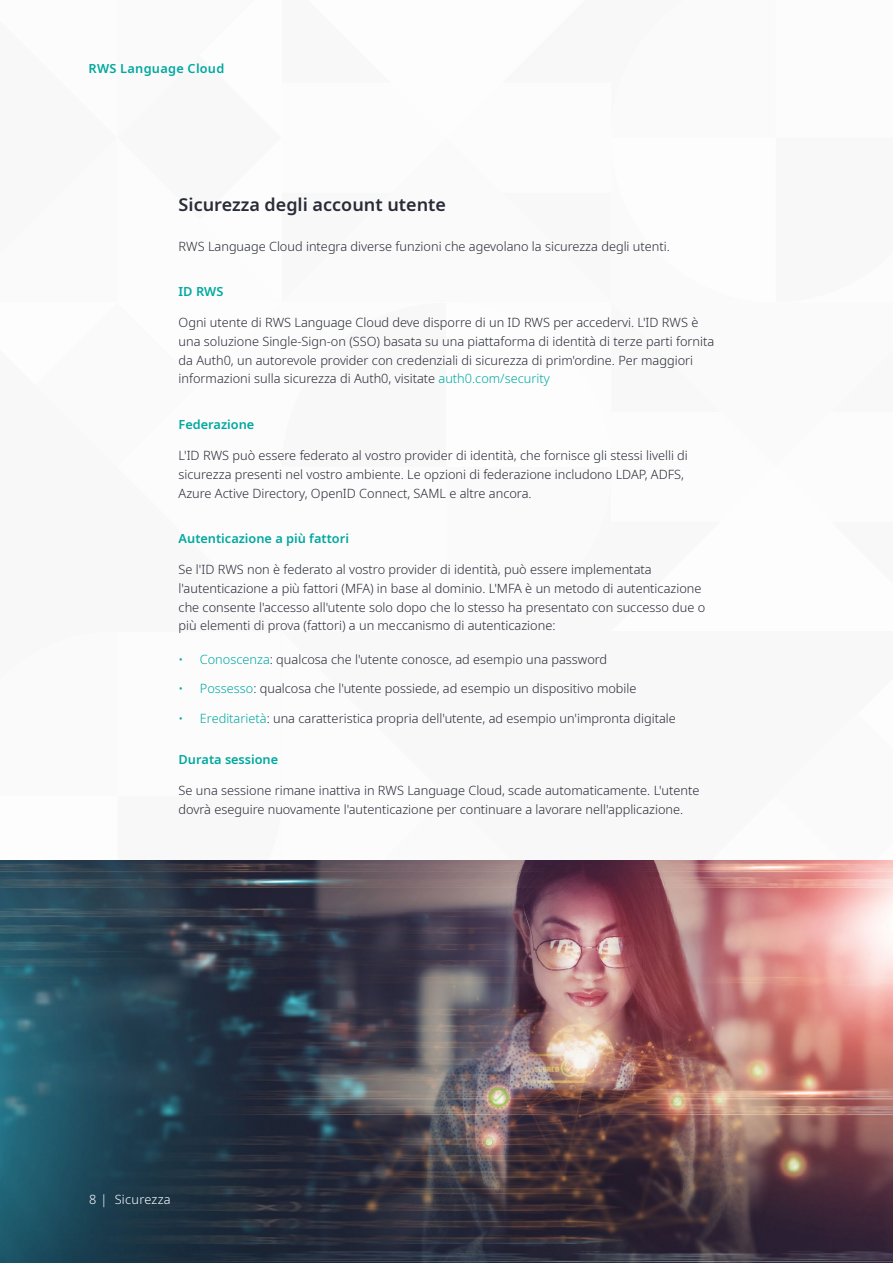
<style>
.page{position:relative;width:893px;height:1263px;background:#fff}
.page>*{position:absolute;margin:0;border:0;box-sizing:border-box;transform-origin:0 0}
.t1{font:600 18px "Noto Sans";color:#292b36}
.t2{font:300 12.75px/18.8px "Noto Sans";color:#292b36}
.t3{font:600 12.75px "Noto Sans";color:#00a89f}
.t4{font:600 12.75px "Noto Sans";letter-spacing:.02em;color:#00a89f}
.t5{font:300 12.75px "Noto Sans";letter-spacing:.02em;color:#fff}
.s1{color:#00a89f}
</style>
<div class="page">
<img style="left:0;top:860px;width:893px;height:403px">
<p class="t4" style="left:89px;top:60px;width:137px">RWS Language Cloud</p>
<h1 class="t1" style="left:179px;top:191px;width:269px">Sicurezza degli account utente</h1>
<p class="t2" style="left:179px;top:237px;width:493px">RWS Language Cloud integra diverse funzioni che agevolano la sicurezza degli utenti.</p>
<p class="t3" style="left:179px;top:282px;width:46px">ID RWS</p>
<p class="t2" style="left:179px;top:313px;width:537px">Ogni utente di RWS Language Cloud deve disporre di un ID RWS per accedervi. L'ID RWS è una soluzione Single-Sign-on (SSO) basata su una piattaforma di identità di terze parti fornita da Auth0, un autorevole provider con credenziali di sicurezza di prim'ordine. Per maggiori informazioni sulla sicurezza di Auth0, visitate <span class="s1">auth0.com/security</span></p>
<p class="t3" style="left:179px;top:415px;width:77px">Federazione</p>
<p class="t2" style="left:179px;top:446px;width:511px">L'ID RWS può essere federato al vostro provider di identità, che fornisce gli stessi livelli di sicurezza presenti nel vostro ambiente. Le opzioni di federazione includono LDAP, ADFS,<br>Azure Active Directory, OpenID Connect, SAML e altre ancora.</p>
<p class="t3" style="left:179px;top:529px;width:172px">Autenticazione a più fattori</p>
<p class="t2" style="left:179px;top:560px;width:528px">Se l'ID RWS non è federato al vostro provider di identità, può essere implementata l'autenticazione a più fattori (MFA) in base al dominio. L'MFA è un metodo di autenticazione che consente l'accesso all'utente solo dopo che lo stesso ha presentato con successo due o più elementi di prova (fattori) a un meccanismo di autenticazione:</p>
<p class="t2" style="left:179px;top:650px;width:430px"><span class="s1">• Conoscenza</span>: qualcosa che l'utente conosce, ad esempio una password</p>
<p class="t2" style="left:179px;top:680px;width:459px"><span class="s1">• Possesso</span>: qualcosa che l'utente possiede, ad esempio un dispositivo mobile</p>
<p class="t2" style="left:179px;top:709px;width:499px"><span class="s1">• Ereditarietà</span>: una caratteristica propria dell'utente, ad esempio un'impronta digitale</p>
<p class="t3" style="left:179px;top:750px;width:101px">Durata sessione</p>
<p class="t2" style="left:179px;top:781px;width:522px">Se una sessione rimane inattiva in RWS Language Cloud, scade automaticamente. L'utente dovrà eseguire nuovamente l'autenticazione per continuare a lavorare nell'applicazione.</p>
<p class="t5" style="left:89px;top:1191px;width:83px">8 | Sicurezza</p>
</div>
